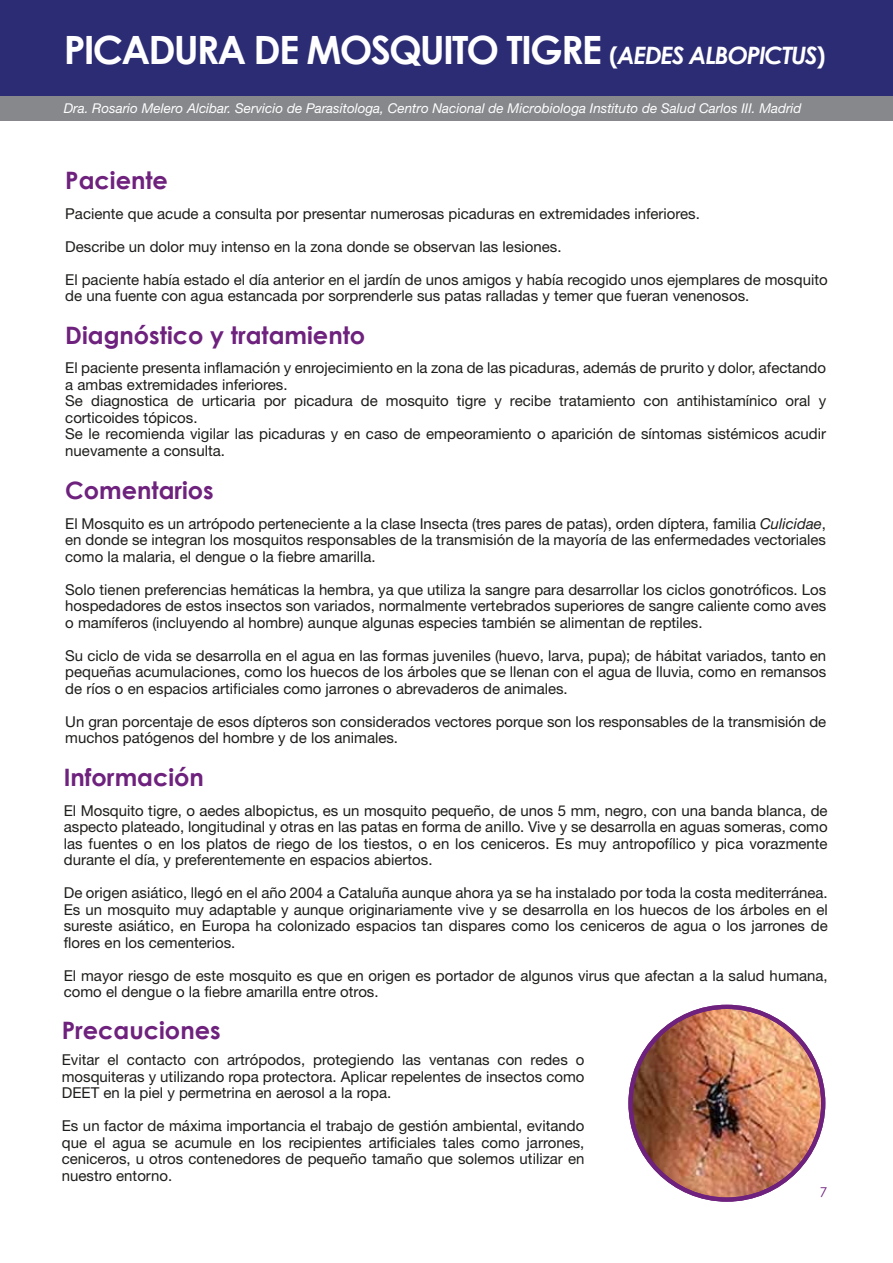
<style>
.page{position:relative;width:893px;height:1263px;background:#fff}
.page>*{position:absolute;margin:0;border:0;box-sizing:border-box;transform-origin:0 0}
.t1{font:700 39px "Century Gothic";letter-spacing:-.05em;color:#fff}
.t2{font:700 24px "Century Gothic";color:#6e217d}
.t3{font:15px/16.5px "Helvetica Neue";color:#1d1d1b;text-align:justify}
.t4{font:italic 13.5px "Helvetica Neue";color:#fff}
.t5{font:13.5px "Century Gothic";color:#6e217d}
.s1{font-size:24px}
.s2{font-style:italic;font-size:24px}
.s3{font-style:italic}
</style>
<div class="page">
<img style="left:630px;top:1007px;width:193px;height:192px;border-radius:96px">
<div style="left:628px;top:1005px;width:197px;height:197px;border:4px solid #6e217d;border-radius:50%"></div>
<div style="left:0;top:95px;width:893px;height:26px;background:#86888c"></div>
<div style="left:0;top:0;width:893px;height:95px;background:#2c2c75"></div>
<h1 class="t1" style="left:64px;top:25px;width:763px">PICADURA DE MOSQUITO TIGRE <span class="s1">(</span><span class="s2">AEDES ALBOPICTUS</span><span class="s1">)</span></h1>
<p class="t4" style="left:64px;top:100px;width:739px">Dra. Rosario Melero Alcibar. Servicio de Parasitologa, Centro Nacional de Microbiologa Instituto de Salud Carlos III. Madrid</p>
<h2 class="t2" style="left:65px;top:165px;width:104px">Paciente</h2>
<p class="t3" style="left:65px;top:205px;width:636px">Paciente que acude a consulta por presentar numerosas picaduras en extremidades inferiores.</p>
<p class="t3" style="left:65px;top:238px;width:498px">Describe un dolor muy intenso en la zona donde se observan las lesiones.</p>
<p class="t3" style="left:65px;top:271px;width:764px">El paciente había estado el día anterior en el jardín de unos amigos y había recogido unos ejemplares de mosquito de una fuente con agua estancada por sorprenderle sus patas ralladas y temer que fueran venenosos.</p>
<h2 class="t2" style="left:65px;top:320px;width:302px">Diagnóstico y tratamiento</h2>
<p class="t3" style="left:65px;top:360px;width:762px;text-align:left">El paciente presenta inflamación y enrojecimiento en la zona de las picaduras, además de prurito y dolor, afectando a ambas extremidades inferiores.<br>Se diagnostica de urticaria por picadura de mosquito tigre y recibe tratamiento con antihistamínico oral y corticoides tópicos.<br>Se le recomienda vigilar las picaduras y en caso de empeoramiento o aparición de síntomas sistémicos acudir nuevamente a consulta.</p>
<h2 class="t2" style="left:65px;top:476px;width:150px">Comentarios</h2>
<p class="t3" style="left:65px;top:515px;width:762px">El Mosquito es un artrópodo perteneciente a la clase Insecta (tres pares de patas), orden díptera, familia <span class="s3">Culicidae</span>, en donde se integran los mosquitos responsables de la transmisión de la mayoría de las enfermedades vectoriales como la malaria, el dengue o la fiebre amarilla.</p>
<p class="t3" style="left:65px;top:581px;width:762px">Solo tienen preferencias hemáticas la hembra, ya que utiliza la sangre para desarrollar los ciclos gonotróficos. Los hospedadores de estos insectos son variados, normalmente vertebrados superiores de sangre caliente como aves o mamíferos (incluyendo al hombre) aunque algunas especies también se alimentan de reptiles.</p>
<p class="t3" style="left:65px;top:647px;width:762px">Su ciclo de vida se desarrolla en el agua en las formas juveniles (huevo, larva, pupa); de hábitat variados, tanto en pequeñas acumulaciones, como los huecos de los árboles que se llenan con el agua de lluvia, como en remansos de ríos o en espacios artificiales como jarrones o abrevaderos de animales.</p>
<p class="t3" style="left:65px;top:713px;width:762px">Un gran porcentaje de esos dípteros son considerados vectores porque son los responsables de la transmisión de muchos patógenos del hombre y de los animales.</p>
<h2 class="t2" style="left:64px;top:762px;width:142px">Información</h2>
<p class="t3" style="left:64px;top:802px;width:765px">El Mosquito tigre, o aedes albopictus, es un mosquito pequeño, de unos 5 mm, negro, con una banda blanca, de aspecto plateado, longitudinal y otras en las patas en forma de anillo. Vive y se desarrolla en aguas someras, como las fuentes o en los platos de riego de los tiestos, o en los ceniceros. Es muy antropofílico y pica vorazmente durante el día, y preferentemente en espacios abiertos.</p>
<p class="t3" style="left:64px;top:884px;width:765px">De origen asiático, llegó en el año 2004 a Cataluña aunque ahora ya se ha instalado por toda la costa mediterránea.<br>Es un mosquito muy adaptable y aunque originariamente vive y se desarrolla en los huecos de los árboles en el sureste asiático, en Europa ha colonizado espacios tan dispares como los ceniceros de agua o los jarrones de flores en los cementerios.</p>
<p class="t3" style="left:64px;top:967px;width:765px">El mayor riesgo de este mosquito es que en origen es portador de algunos virus que afectan a la salud humana, como el dengue o la fiebre amarilla entre otros.</p>
<h2 class="t2" style="left:62px;top:1015px;width:160px">Precauciones</h2>
<p class="t3" style="left:62px;top:1051px;width:524px">Evitar el contacto con artrópodos, protegiendo las ventanas con redes o mosquiteras y utilizando ropa protectora. Aplicar repelentes de insectos como DEET en la piel y permetrina en aerosol a la ropa.</p>
<p class="t3" style="left:62px;top:1117px;width:524px">Es un factor de máxima importancia el trabajo de gestión ambiental, evitando que el agua se acumule en los recipientes artificiales tales como jarrones, ceniceros, u otros contenedores de pequeño tamaño que solemos utilizar en nuestro entorno.</p>
<p class="t5" style="left:820px;top:1183px;width:9px">7</p>
</div>
